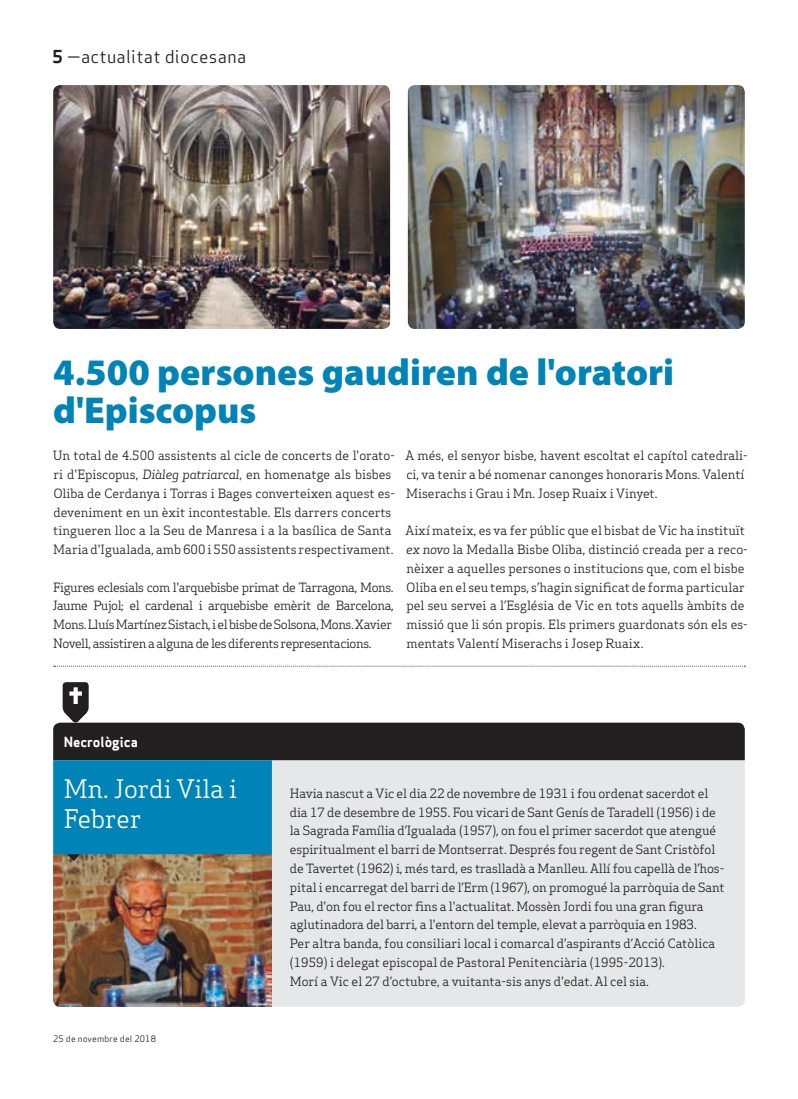
<style>
.page{position:relative;width:798px;height:1099px;background:#fff}
.page>*{position:absolute;margin:0;border:0;box-sizing:border-box;transform-origin:0 0}
.Titulars{font:900 37.5px/37.5px "Myriad Pro";color:#0083b6}
.Subtitol_Secció{font:25px/30px "Apex Serif";color:#fff}
.Capçalera{font:17.5px "Apex Sans Book T";letter-spacing:.02em;color:#231f20}
.Titular_Secció_Petit{font:13.75px "Apex Sans Bold T";color:#fff}
.Text_General{font:12.5px/18.8px "Apex Serif";letter-spacing:-.01em;color:#231f20}
.Text_General-2{font:12.5px/18.8px "Apex Serif";letter-spacing:-.035em;color:#231f20}
.Data_Peu{font:8.75px "Apex Sans Book T";letter-spacing:.02em;color:#231f20}
.s1{font-family:"Apex Sans Bold T"}
.s2{font-style:italic}
</style>
<div class="page">
<svg style="left:54px;top:665px;width:691px;height:1px"></svg>
<img style="left:53px;top:85px;width:337px;height:244px">
<img style="left:407px;top:85px;width:337px;height:244px">
<div style="left:53px;top:722px;width:691px;height:284px;background:#e6e7e9;border-radius:7px"></div>
<svg style="left:53px;top:682px;width:691px;height:78px"></svg>
<div style="left:53px;top:760px;width:219px;height:94px;background:#0083b6"></div>
<img style="left:53px;top:854px;width:219px;height:152px">
<svg style="left:67px;top:854px;width:13px;height:6px"></svg>
<p class="Capçalera" style="left:52px;top:46px;width:195px"><span class="s1">5</span> —actualitat diocesana</p>
<p class="Titulars" style="left:53px;top:352px;width:622px">4.500 persones gaudiren de l'oratori d'Episcopus</p>
<p class="Text_General" style="left:53px;top:446px;width:343px">Un total de 4.500 assistents al cicle de concerts de l'orato&shy;ri d'Episcopus, <span class="s2">Diàleg patriarcal</span>, en homenatge als bisbes Oliba de Cerdanya i Torras i Bages converteixen aquest es&shy;deveniment en un èxit incontestable. Els darrers concerts tingueren lloc a la Seu de Manresa i a la basílica de Santa Maria d'Igualada, amb 600 i 550 assistents respectivament.</p>
<p class="Text_General-2" style="left:52px;top:577px;width:343px">Figures eclesials com l'arquebisbe primat de Tarragona, Mons.<br>Jaume Pujol; el cardenal i arquebisbe emèrit de Barcelona, Mons. Lluís Martínez Sistach, i el bisbe de Solsona, Mons. Xavier Novell, assistiren a alguna de les diferents representacions.</p>
<p class="Text_General" style="left:405px;top:446px;width:343px">A més, el senyor bisbe, havent escoltat el capítol catedrali&shy;ci, va tenir a bé nomenar canonges honoraris Mons. Valentí<br>Miserachs i Grau i Mn. Josep Ruaix i Vinyet.</p>
<p class="Text_General" style="left:405px;top:521px;width:343px">Així mateix, es va fer públic que el bisbat de Vic ha instituït <span class="s2">ex novo</span> la Medalla Bisbe Oliba, distinció creada per a reco&shy;nèixer a aquelles persones o institucions que, com el bisbe Oliba en el seu temps, s’hagin significat de forma particular pel seu servei a l’Església de Vic en tots aquells àmbits de missió que li són propis. Els primers guardonats són els es&shy;mentats Valentí Miserachs i Josep Ruaix.</p>
<p class="Titular_Secció_Petit" style="left:64px;top:733px;width:75px">Necrològica</p>
<p class="Subtitol_Secció" style="left:64px;top:773px;width:175px">Mn. Jordi Vila i<br>Febrer</p>
<p class="Text_General" style="left:289px;top:783px;width:436px">Havia nascut a Vic el dia 22 de novembre de 1931 i fou ordenat sacerdot el dia 17 de desembre de 1955. Fou vicari de Sant Genís de Taradell (1956) i de la Sagrada Família d’Igualada (1957), on fou el primer sacerdot que atengué espiritualment el barri de Montserrat. Després fou regent de Sant Cristòfol de Tavertet (1962) i, més tard, es traslladà a Manlleu. Allí fou capellà de l’hos&shy;pital i encarregat del barri de l’Erm (1967), on promogué la parròquia de Sant Pau, d'on fou el rector fins a l'actualitat. Mossèn Jordi fou una gran figura aglutinadora del barri, a l'entorn del temple, elevat a parròquia en 1983.</p>
<p class="Text_General" style="left:289px;top:933px;width:427px">Per altra banda, fou consiliari local i comarcal d’aspirants d’Acció Catòlica (1959) i delegat episcopal de Pastoral Penitenciària (1995-2013).</p>
<p class="Text_General" style="left:289px;top:971px;width:360px">Morí a Vic el 27 d’octubre, a vuitanta-sis anys d'edat. Al cel sia.</p>
<p class="Data_Peu" style="left:53px;top:1032px;width:104px">25 de novembre del 2018</p>
</div>
